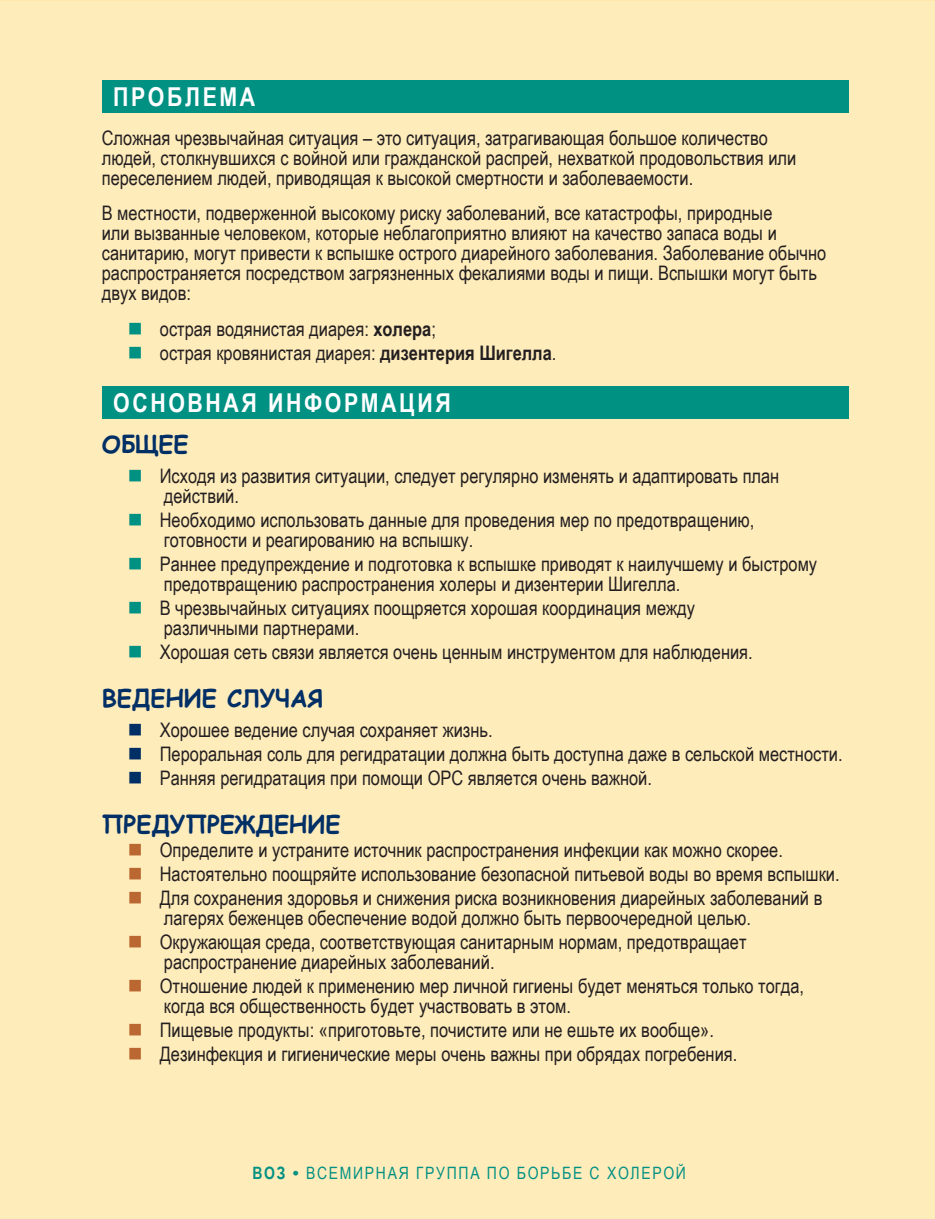
<style>
.page{position:relative;width:935px;height:1219px;background:#fff}
.page>*{position:absolute;margin:0;border:0;box-sizing:border-box;transform-origin:0 0}
.t1{font:700 26px "Arial Narrow";letter-spacing:.1em;color:#fff}
.t2{font:700 24px "Comic Sans MS";color:#002f66}
.t3{font:20px/20px "Arial Narrow";color:#231f20}
.t4{font:17px "Arial Narrow";letter-spacing:.1em;color:#009183}
.s1{font-weight:700}
.s2{font-family:"Arial";font-weight:700}
</style>
<div class="page">
<div style="left:3px;top:1px;width:931px;height:1218px;background:#ffecbb"></div>
<div style="left:102px;top:80px;width:746px;height:32px;background:#009183"></div>
<div style="left:102px;top:386px;width:746px;height:32px;background:#009183"></div>
<hr style="left:0;top:0;width:3px;height:1219px;background:#ffecbb">
<svg style="left:129px;top:322px;width:12px;height:12px"></svg>
<svg style="left:129px;top:346px;width:12px;height:12px"></svg>
<svg style="left:129px;top:470px;width:12px;height:11px"></svg>
<svg style="left:129px;top:514px;width:12px;height:11px"></svg>
<svg style="left:129px;top:558px;width:12px;height:11px"></svg>
<svg style="left:129px;top:602px;width:12px;height:11px"></svg>
<svg style="left:129px;top:646px;width:12px;height:11px"></svg>
<svg style="left:129px;top:723px;width:12px;height:12px"></svg>
<svg style="left:129px;top:771px;width:12px;height:12px"></svg>
<svg style="left:129px;top:843px;width:12px;height:12px"></svg>
<svg style="left:129px;top:867px;width:12px;height:12px"></svg>
<svg style="left:129px;top:891px;width:12px;height:12px"></svg>
<svg style="left:129px;top:935px;width:12px;height:12px"></svg>
<svg style="left:129px;top:979px;width:12px;height:12px"></svg>
<svg style="left:129px;top:1023px;width:12px;height:12px"></svg>
<svg style="left:129px;top:1047px;width:12px;height:12px"></svg>
<svg style="left:129px;top:747px;width:12px;height:12px"></svg>
<p class="t1" style="left:113px;top:77px;width:143px">ПРОБЛЕМА</p>
<p class="t3" style="left:102px;top:127px;width:695px">Сложная чрезвычайная ситуация – это ситуация, затрагивающая большое количество людей, столкнувшихся с войной или гражданской распрей, нехваткой продовольствия или переселением людей, приводящая к высокой смертности и заболеваемости.</p>
<p class="t3" style="left:102px;top:202px;width:676px">В местности, подверженной высокому риску заболеваний, все катастрофы, природные или вызванные человеком, которые неблагоприятно влияют на качество запаса воды и</p>
<p class="t3" style="left:102px;top:242px;width:725px">санитарию, могут привести к вспышке острого диарейного заболевания. Заболевание обычно распространяется посредством загрязненных фекалиями воды и пищи. Вспышки могут быть двух видов:</p>
<p class="t3" style="left:160px;top:316px;width:398px;line-height:24px">острая водянистая диарея: <span class="s1">холера</span>;<br>острая кровянистая диарея: <span class="s1">дизентерия Шигелла</span>.</p>
<p class="t1" style="left:113px;top:383px;width:339px">ОСНОВНАЯ ИНФОРМАЦИЯ</p>
<p class="t2" style="left:102px;top:427px;width:88px">ОБЩЕЕ</p>
<p class="t3" style="left:160px;top:465px;width:621px">Исходя из развития ситуации, следует регулярно изменять и адаптировать план действий.</p>
<p class="t3" style="left:160px;top:509px;width:596px">Необходимо использовать данные для проведения мер по предотвращению, готовности и реагированию на вспышку.</p>
<p class="t3" style="left:160px;top:553px;width:658px">Раннее предупреждение и подготовка к вспышке приводят к наилучшему и быстрому предотвращению распространения холеры и дизентерии Шигелла.</p>
<p class="t3" style="left:160px;top:597px;width:536px">В чрезвычайных ситуациях поощряется хорошая координация между различными партнерами.</p>
<p class="t3" style="left:160px;top:641px;width:594px">Хорошая сеть связи является очень ценным инструментом для наблюдения.</p>
<p class="t2" style="left:102px;top:680px;width:222px">ВЕДЕНИЕ СЛУЧАЯ</p>
<p class="t3" style="left:160px;top:719px;width:334px">Хорошее ведение случая сохраняет жизнь.</p>
<p class="t3" style="left:160px;top:767px;width:493px">Ранняя регидратация при помощи ОРС является очень важной.</p>
<p class="t2" style="left:102px;top:806px;width:240px">ПРЕДУПРЕЖДЕНИЕ</p>
<p class="t3" style="left:160px;top:837px;width:681px;line-height:24px">Определите и устраните источник распространения инфекции как можно скорее.<br>Настоятельно поощряйте использование безопасной питьевой воды во время вспышки.<br>Для сохранения здоровья и снижения риска возникновения диарейных заболеваний в</p>
<p class="t3" style="left:160px;top:905px;width:592px;line-height:24px">лагерях беженцев обеспечение водой должно быть первоочередной целью.<br>Окружающая среда, соответствующая санитарным нормам, предотвращает</p>
<p class="t3" style="left:160px;top:949px;width:645px;line-height:24px">распространение диарейных заболеваний.<br>Отношение людей к применению мер личной гигиены будет меняться только тогда,</p>
<p class="t3" style="left:160px;top:993px;width:579px;line-height:24px">когда вся общественность будет участвовать в этом.<br>Пищевые продукты: «приготовьте, почистите или не ешьте их вообще».<br>Дезинфекция и гигиенические меры очень важны при обрядах погребения.</p>
<p class="t3" style="left:160px;top:743px;width:684px">Пероральная соль для регидратации должна быть доступна даже в сельской местности.</p>
<p class="t4" style="left:252px;top:1160px;width:435px"><span class="s1">ВОЗ</span> <span class="s2">•</span> ВСЕМИРНАЯ ГРУППА ПО БОРЬБЕ С ХОЛЕРОЙ</p>
</div>
